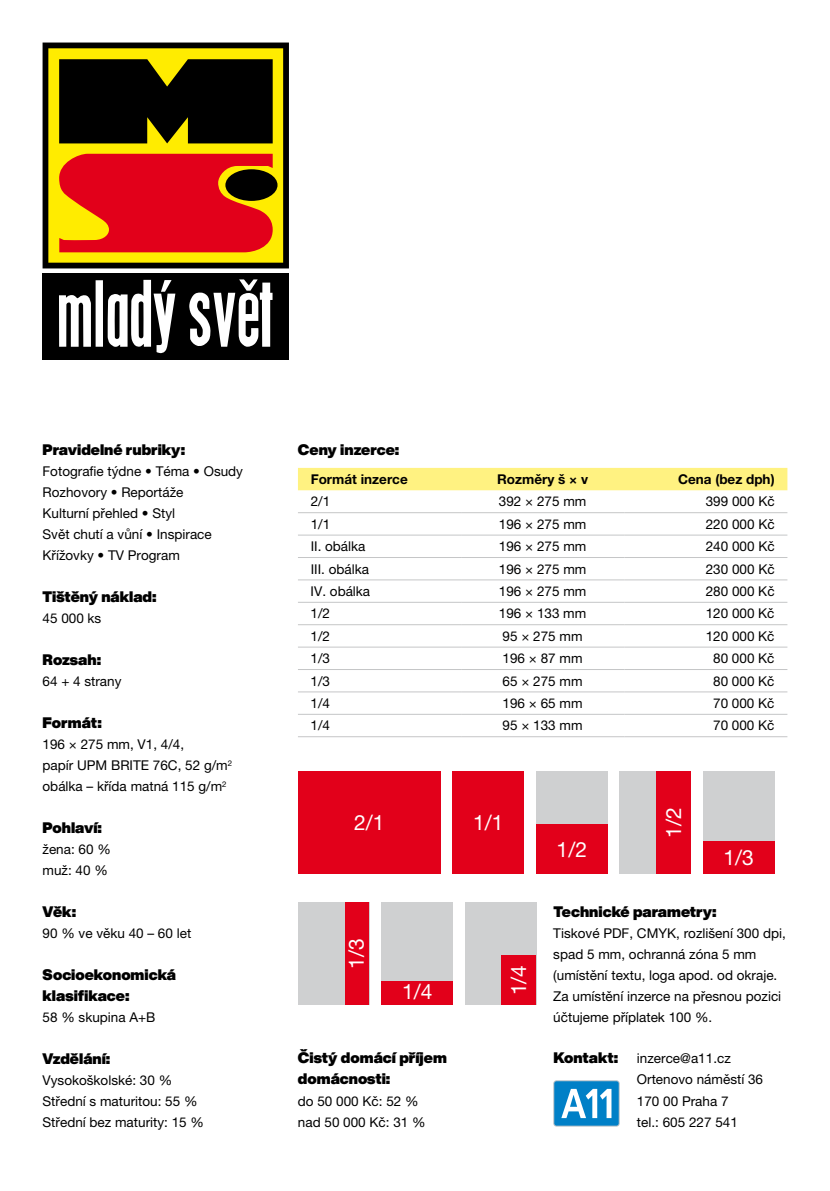
<style>
.page{position:relative;width:830px;height:1191px;background:#fff}
.page>*{position:absolute;margin:0;border:0;box-sizing:border-box;transform-origin:0 0}
.t1{font:21px "Helvetica Neue LT Pro";color:#fff}
.t2{font:900 15px/21px "Helvetica Now Display";color:#000}
.t3{font:13.5px/21px "Helvetica Neue LT Pro";color:#000}
.t4{font:700 13.5px "Helvetica Neue LT Pro";color:#000}
.s1{font-family:"Helvetica Now Display";font-weight:900;font-size:15px}
</style>
<div class="page">
<div style="left:298px;top:468px;width:489px;height:22px;background:#fff281"></div>
<hr style="left:298px;top:512px;width:163px;height:1px;background:#c5c6c7">
<hr style="left:461px;top:512px;width:163px;height:1px;background:#c5c6c7">
<hr style="left:624px;top:512px;width:163px;height:1px;background:#c5c6c7">
<hr style="left:298px;top:535px;width:163px;height:1px;background:#c5c6c7">
<hr style="left:461px;top:535px;width:163px;height:1px;background:#c5c6c7">
<hr style="left:624px;top:535px;width:163px;height:1px;background:#c5c6c7">
<hr style="left:298px;top:557px;width:163px;height:1px;background:#c5c6c7">
<hr style="left:461px;top:557px;width:163px;height:1px;background:#c5c6c7">
<hr style="left:624px;top:557px;width:163px;height:1px;background:#c5c6c7">
<hr style="left:298px;top:579px;width:163px;height:1px;background:#c5c6c7">
<hr style="left:461px;top:579px;width:163px;height:1px;background:#c5c6c7">
<hr style="left:624px;top:579px;width:163px;height:1px;background:#c5c6c7">
<hr style="left:298px;top:602px;width:163px;height:1px;background:#c5c6c7">
<hr style="left:461px;top:602px;width:163px;height:1px;background:#c5c6c7">
<hr style="left:624px;top:602px;width:163px;height:1px;background:#c5c6c7">
<hr style="left:298px;top:624px;width:163px;height:1px;background:#c5c6c7">
<hr style="left:461px;top:624px;width:163px;height:1px;background:#c5c6c7">
<hr style="left:624px;top:624px;width:163px;height:1px;background:#c5c6c7">
<hr style="left:298px;top:646px;width:163px;height:1px;background:#c5c6c7">
<hr style="left:461px;top:646px;width:163px;height:1px;background:#c5c6c7">
<hr style="left:624px;top:646px;width:163px;height:1px;background:#c5c6c7">
<hr style="left:298px;top:669px;width:163px;height:1px;background:#c5c6c7">
<hr style="left:461px;top:669px;width:163px;height:1px;background:#c5c6c7">
<hr style="left:624px;top:669px;width:163px;height:1px;background:#c5c6c7">
<hr style="left:298px;top:691px;width:163px;height:1px;background:#c5c6c7">
<hr style="left:461px;top:691px;width:163px;height:1px;background:#c5c6c7">
<hr style="left:624px;top:691px;width:163px;height:1px;background:#c5c6c7">
<hr style="left:298px;top:714px;width:163px;height:1px;background:#c5c6c7">
<hr style="left:461px;top:714px;width:163px;height:1px;background:#c5c6c7">
<hr style="left:624px;top:714px;width:163px;height:1px;background:#c5c6c7">
<hr style="left:298px;top:736px;width:163px;height:1px;background:#c5c6c7">
<hr style="left:461px;top:736px;width:163px;height:1px;background:#c5c6c7">
<hr style="left:624px;top:736px;width:163px;height:1px;background:#c5c6c7">
<div style="left:298px;top:771px;width:142px;height:103px;background:#e2001a"></div>
<div style="left:452px;top:771px;width:71px;height:103px;background:#e2001a"></div>
<div style="left:536px;top:771px;width:71px;height:103px;background:#cfd0d1"></div>
<div style="left:536px;top:824px;width:71px;height:50px;background:#e2001a"></div>
<div style="left:702px;top:771px;width:72px;height:103px;background:#cfd0d1"></div>
<div style="left:702px;top:841px;width:72px;height:33px;background:#e2001a"></div>
<div style="left:381px;top:902px;width:71px;height:103px;background:#cfd0d1"></div>
<div style="left:381px;top:981px;width:71px;height:24px;background:#e2001a"></div>
<div style="left:619px;top:771px;width:71px;height:103px;background:#cfd0d1"></div>
<div style="left:656px;top:771px;width:34px;height:103px;background:#e2001a"></div>
<div style="left:298px;top:902px;width:71px;height:103px;background:#cfd0d1"></div>
<div style="left:345px;top:902px;width:24px;height:103px;background:#e2001a"></div>
<div style="left:464px;top:902px;width:72px;height:103px;background:#cfd0d1"></div>
<div style="left:501px;top:955px;width:35px;height:50px;background:#e2001a"></div>
<svg style="left:43px;top:43px;width:246px;height:225px;background:#aea000"></svg>
<div style="left:43px;top:273px;width:246px;height:86px;background:#000"></div>
<svg style="left:59px;top:59px;width:213px;height:84px;background:#100f00"></svg>
<div style="left:225px;top:169px;width:52px;height:32px;background:#000;border-radius:50%"></div>
<svg style="left:59px;top:154px;width:213px;height:98px;background:#d81e15"></svg>
<svg style="left:59px;top:279px;width:213px;height:74px"></svg>
<svg style="left:553px;top:1080px;width:66px;height:46px"></svg>
<p class="t2" style="left:43px;top:439px;width:144px">Pravidelné rubriky:</p>
<p class="t3" style="left:43px;top:460px;width:202px">Fotografie týdne • Téma • Osudy<br>Rozhovory • Reportáže<br>Kulturní přehled • Styl<br>Svět chutí a vůní • Inspirace<br>Křížovky • TV Program</p>
<p class="t2" style="left:43px;top:586px;width:115px">Tištěný náklad:</p>
<p class="t3" style="left:43px;top:607px;width:60px">45 000 ks</p>
<p class="t2" style="left:43px;top:649px;width:60px">Rozsah:</p>
<p class="t3" style="left:43px;top:670px;width:80px">64 + 4 strany</p>
<p class="t2" style="left:43px;top:712px;width:61px">Formát:</p>
<p class="t3" style="left:43px;top:733px;width:191px">196 × 275 mm, V1, 4/4,<br>papír UPM BRITE 76C, 52 g/m<sup>2 </sup>obálka – křída matná 115 g/m<sup>2</sup></p>
<p class="t2" style="left:43px;top:817px;width:61px">Pohlaví:</p>
<p class="t3" style="left:43px;top:838px;width:70px">žena: 60 % muž: 40 %</p>
<p class="t2" style="left:43px;top:901px;width:35px">Věk:</p>
<p class="t3" style="left:43px;top:922px;width:150px">90 % ve věku 40 – 60 let</p>
<p class="t2" style="left:43px;top:964px;width:135px">Socioekonomická klasifikace:</p>
<p class="t3" style="left:43px;top:1006px;width:114px">58 % skupina A+B</p>
<p class="t2" style="left:43px;top:1048px;width:69px">Vzdělání:</p>
<p class="t3" style="left:43px;top:1069px;width:163px">Vysokoškolské: 30 %<br>Střední s maturitou: 55 %<br>Střední bez maturity: 15 %</p>
<p class="t2" style="left:298px;top:439px;width:103px">Ceny inzerce:</p>
<p class="t4" style="left:310px;top:471px;width:98px">Formát inzerce</p>
<p class="t4" style="left:497px;top:471px;width:92px">Rozměry š × v</p>
<p class="t4" style="left:677px;top:471px;width:98px">Cena (bez dph)</p>
<p class="t3" style="left:310px;top:491px;width:21px">2/1</p>
<p class="t3" style="left:498px;top:491px;width:89px">392 × 275 mm</p>
<p class="t3" style="left:705px;top:491px;width:70px">399 000 Kč</p>
<p class="t3" style="left:310px;top:513px;width:21px">1/1</p>
<p class="t3" style="left:498px;top:513px;width:89px">196 × 275 mm</p>
<p class="t3" style="left:705px;top:513px;width:70px">220 000 Kč</p>
<p class="t3" style="left:310px;top:535px;width:56px">II. obálka</p>
<p class="t3" style="left:498px;top:535px;width:89px">196 × 275 mm</p>
<p class="t3" style="left:705px;top:535px;width:70px">240 000 Kč</p>
<p class="t3" style="left:310px;top:558px;width:60px">III. obálka</p>
<p class="t3" style="left:498px;top:558px;width:89px">196 × 275 mm</p>
<p class="t3" style="left:705px;top:558px;width:70px">230 000 Kč</p>
<p class="t3" style="left:310px;top:580px;width:61px">IV. obálka</p>
<p class="t3" style="left:498px;top:580px;width:89px">196 × 275 mm</p>
<p class="t3" style="left:705px;top:580px;width:70px">280 000 Kč</p>
<p class="t3" style="left:310px;top:603px;width:21px">1/2</p>
<p class="t3" style="left:498px;top:603px;width:89px">196 × 133 mm</p>
<p class="t3" style="left:705px;top:603px;width:70px">120 000 Kč</p>
<p class="t3" style="left:310px;top:625px;width:21px">1/2</p>
<p class="t3" style="left:502px;top:625px;width:81px">95 × 275 mm</p>
<p class="t3" style="left:705px;top:625px;width:70px">120 000 Kč</p>
<p class="t3" style="left:310px;top:647px;width:21px">1/3</p>
<p class="t3" style="left:502px;top:647px;width:81px">196 × 87 mm</p>
<p class="t3" style="left:712px;top:647px;width:63px">80 000 Kč</p>
<p class="t3" style="left:310px;top:670px;width:21px">1/3</p>
<p class="t3" style="left:502px;top:670px;width:81px">65 × 275 mm</p>
<p class="t3" style="left:712px;top:670px;width:63px">80 000 Kč</p>
<p class="t3" style="left:310px;top:692px;width:21px">1/4</p>
<p class="t3" style="left:502px;top:692px;width:81px">196 × 65 mm</p>
<p class="t3" style="left:712px;top:692px;width:63px">70 000 Kč</p>
<p class="t3" style="left:310px;top:715px;width:21px">1/4</p>
<p class="t3" style="left:502px;top:715px;width:81px">95 × 133 mm</p>
<p class="t3" style="left:712px;top:715px;width:63px">70 000 Kč</p>
<h1 class="t1" style="left:354px;top:810px;width:32px">2/1</h1>
<h1 class="t1" style="left:473px;top:810px;width:32px">1/1</h1>
<h1 class="t1" style="left:344px;top:969px;width:32px;rotate:-90deg">1/3</h1>
<h1 class="t1" style="left:402px;top:978px;width:32px">1/4</h1>
<p class="t2" style="left:298px;top:1047px;width:150px">Čistý domácí příjem domácnosti:</p>
<p class="t3" style="left:298px;top:1090px;width:129px">do 50 000 Kč: 52 % nad 50 000 Kč: 31 %</p>
<h1 class="t1" style="left:506px;top:995px;width:32px;rotate:-90deg">1/4</h1>
<h1 class="t1" style="left:556px;top:836px;width:32px">1/2</h1>
<h1 class="t1" style="left:660px;top:838px;width:32px;rotate:-90deg">1/2</h1>
<h1 class="t1" style="left:723px;top:845px;width:32px">1/3</h1>
<p class="t2" style="left:553px;top:901px;width:165px">Technické parametry:</p>
<p class="t3" style="left:553px;top:922px;width:234px">Tiskové PDF, CMYK, rozlišení 300 dpi, spad 5 mm, ochranná zóna 5 mm (umístění textu, loga apod. od okraje.<br>Za umístění inzerce na přesnou pozici účtujeme příplatek 100 %.</p>
<p class="t3" style="left:636px;top:1048px;width:128px;text-indent:-84px"><span class="s1">Kontakt:</span> inzerce@a11.cz<br>Ortenovo náměstí 36<br>170 00 Praha 7<br>tel.: 605 227 541</p>
</div>
